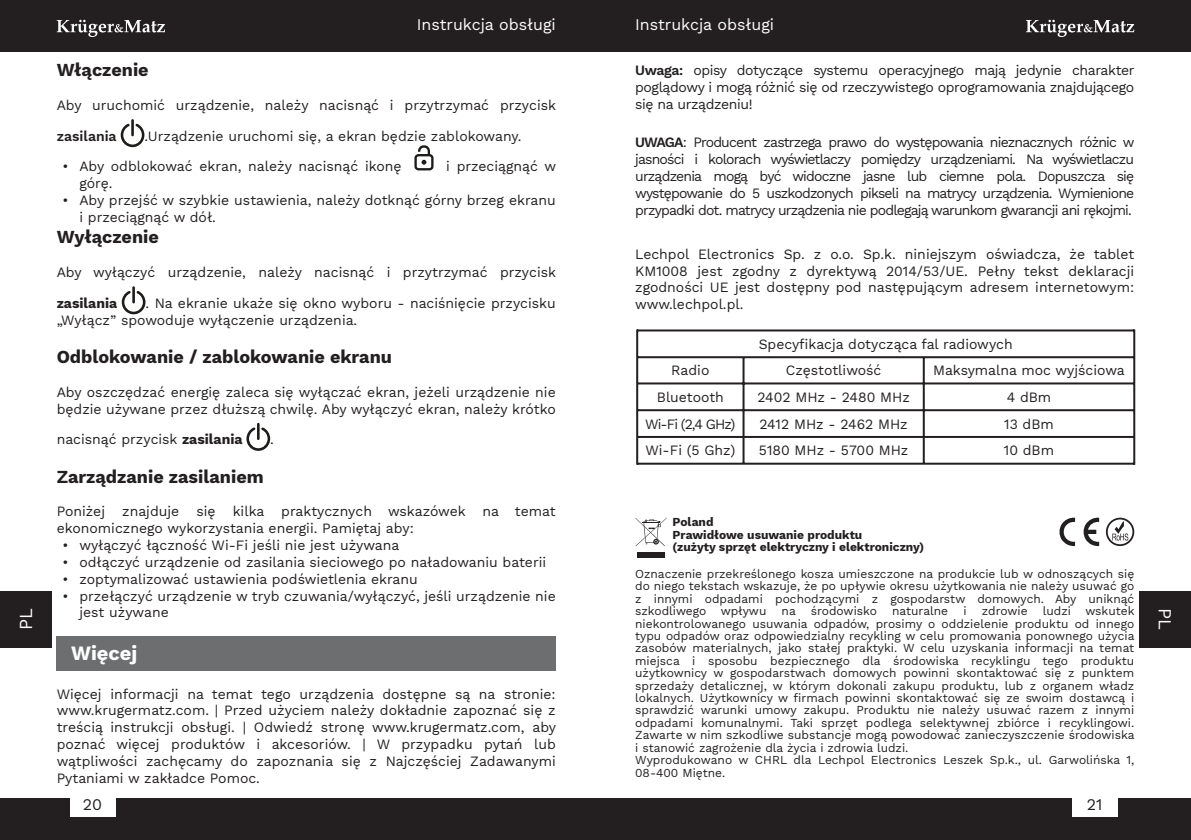
<style>
.page{position:relative;width:1191px;height:840px;background:#fff}
.page>*{position:absolute;margin:0;border:0;box-sizing:border-box;transform-origin:0 0}
.t1{font:700 20px "Work Sans";color:#fff}
.t2{font:700 18px "Work Sans";color:#231f20}
.t3{font:18px "Work Sans";color:#fff}
.t4{font:16px "Work Sans";color:#fff}
.t5{font:16px "Work Sans";color:#231f20}
.t6{font:14px/16.8px "Work Sans";color:#231f20}
.t7{font:600 14px "Work Sans";color:#231f20}
.t8{font:700 14px "Work Sans";color:#231f20}
.t9{font:12px/12.4px "Work Sans";color:#231f20;text-align:justify}
.t10{font:700 12px/12.4px "Work Sans";color:#231f20}
.s1{font-weight:700}
.s2{font-weight:600}
</style>
<div class="page">
<div style="left:0;top:590px;width:51px;height:57px;background:#231f20"></div>
<div style="left:595px;top:798px;width:596px;height:41px;background:#231f20"></div>
<div style="left:0;top:798px;width:595px;height:41px;background:#231f20"></div>
<div style="left:595px;top:0;width:596px;height:51px;background:#231f20"></div>
<div style="left:0;top:0;width:595px;height:51px;background:#231f20"></div>
<svg style="left:57px;top:20px;width:108px;height:17px"></svg>
<svg style="left:1026px;top:20px;width:108px;height:17px"></svg>
<div style="left:70px;top:793px;width:45px;height:23px;background:#fff"></div>
<div style="left:1071px;top:793px;width:46px;height:23px;background:#fff"></div>
<div style="left:1140px;top:590px;width:51px;height:57px;background:#231f20"></div>
<hr style="left:131px;top:119px;width:3px;height:17px;background:#1e1c1a">
<svg style="left:121px;top:123px;width:23px;height:24px"></svg>
<svg style="left:414px;top:145px;width:19px;height:25px"></svg>
<hr style="left:132px;top:286px;width:3px;height:17px;background:#1e1c1a">
<svg style="left:122px;top:290px;width:23px;height:24px"></svg>
<hr style="left:257px;top:422px;width:3px;height:18px;background:#1e1c1a">
<svg style="left:246px;top:427px;width:24px;height:23px"></svg>
<div style="left:57px;top:636px;width:499px;height:34px;background:#6d6e70"></div>
<div style="left:637px;top:551px;width:27px;height:6px;background:#231f20"></div>
<svg style="left:635px;top:517px;width:32px;height:29px"></svg>
<svg style="left:1106px;top:517px;width:28px;height:28px"></svg>
<svg style="left:1059px;top:517px;width:40px;height:29px"></svg>
<hr style="left:636px;top:329px;width:2px;height:135px;background:#231f20">
<hr style="left:1133px;top:329px;width:2px;height:135px;background:#231f20">
<hr style="left:742px;top:357px;width:2px;height:106px;background:#231f20">
<hr style="left:922px;top:357px;width:2px;height:106px;background:#231f20">
<hr style="left:637px;top:329px;width:497px;height:2px;background:#231f20">
<hr style="left:637px;top:356px;width:497px;height:2px;background:#231f20">
<hr style="left:637px;top:382px;width:497px;height:2px;background:#231f20">
<hr style="left:637px;top:409px;width:497px;height:2px;background:#231f20">
<hr style="left:637px;top:435px;width:497px;height:2px;background:#231f20">
<hr style="left:637px;top:462px;width:497px;height:2px;background:#231f20">
<p class="t3" style="left:15px;top:629px;width:23px;rotate:-90deg">PL</p>
<p class="t4" style="left:417px;top:15px;width:140px">Instrukcja obsługi</p>
<p class="t4" style="left:635px;top:15px;width:140px">Instrukcja obsługi</p>
<p class="t2" style="left:57px;top:59px;width:93px">Włączenie</p>
<p class="t6" style="left:57px;top:97px;width:501px">Aby uruchomić urządzenie, należy nacisnąć i przytrzymać przycisk</p>
<p class="t7" style="left:57px;top:128px;width:61px">zasilania</p>
<p class="t6" style="left:145px;top:127px;width:378px">.Urządzenie uruchomi się, a ekran będzie zablokowany.</p>
<p class="t6" style="left:62px;top:158px;width:341px">• Aby odblokować ekran, należy nacisnąć ikonę</p>
<p class="t6" style="left:446px;top:158px;width:111px">i przeciągnąć w</p>
<p class="t6" style="left:79px;top:175px;width:35px">górę.</p>
<p class="t6" style="left:79px;top:191px;width:478px;text-indent:-17px">• Aby przejść w szybkie ustawienia, należy dotknąć górny brzeg ekranu i przeciągnąć w dół.</p>
<p class="t2" style="left:57px;top:226px;width:104px">Wyłączenie</p>
<p class="t6" style="left:57px;top:263px;width:501px">Aby wyłączyć urządzenie, należy nacisnąć i przytrzymać przycisk</p>
<p class="t8" style="left:57px;top:294px;width:62px">zasilania</p>
<p class="t6" style="left:57px;top:294px;width:500px;text-indent:89px">. Na ekranie ukaże się okno wyboru - naciśnięcie przycisku „Wyłącz” spowoduje wyłączenie urządzenia.</p>
<p class="t2" style="left:57px;top:346px;width:337px">Odblokowanie / zablokowanie ekranu</p>
<p class="t6" style="left:57px;top:383px;width:500px">Aby oszczędzać energię zaleca się wyłączać ekran, jeżeli urządzenie nie będzie używane przez dłuższą chwilę. Aby wyłączyć ekran, należy krótko</p>
<p class="t6" style="left:57px;top:431px;width:187px">nacisnąć przycisk <span class="s1">zasilania</span></p>
<p class="t6" style="left:270px;top:431px;width:5px">.</p>
<p class="t2" style="left:57px;top:466px;width:208px">Zarządzanie zasilaniem</p>
<p class="t6" style="left:57px;top:503px;width:500px">Poniżej znajduje się kilka praktycznych wskazówek na temat ekonomicznego wykorzystania energii. Pamiętaj aby:</p>
<p class="t6" style="left:62px;top:536px;width:338px">• wyłączyć łączność Wi-Fi jeśli nie jest używana</p>
<p class="t6" style="left:62px;top:553px;width:485px">• odłączyć urządzenie od zasilania sieciowego po naładowaniu baterii</p>
<p class="t6" style="left:62px;top:570px;width:357px">• zoptymalizować ustawienia podświetlenia ekranu</p>
<p class="t6" style="left:79px;top:587px;width:478px;text-indent:-17px">• przełączyć urządzenie w tryb czuwania/wyłączyć, jeśli urządzenie nie jest używane</p>
<h1 class="t1" style="left:71px;top:641px;width:67px">Więcej</h1>
<p class="t6" style="left:57px;top:685px;width:501px;text-align:justify">Więcej informacji na temat tego urządzenia dostępne są na stronie: www.krugermatz.com. | Przed użyciem należy dokładnie zapoznać się z treścią instrukcji obsługi. | Odwiedź stronę www.krugermatz.com, aby poznać więcej produktów i akcesoriów. | W przypadku pytań lub wątpliwości zachęcamy do zapoznania się z Najczęściej Zadawanymi Pytaniami w zakładce Pomoc.</p>
<p class="t6" style="left:635px;top:62px;width:501px;text-align:justify"><span class="s2">Uwaga:</span> opisy dotyczące systemu operacyjnego mają jedynie charakter poglądowy i mogą różnić się od rzeczywistego oprogramowania znajdującego się na urządzeniu!</p>
<p class="t6" style="left:635px;top:134px;width:501px;text-align:justify"><span class="s2">UWAGA</span>: Producent zastrzega prawo do występowania nieznacznych różnic w jasności i kolorach wyświetlaczy pomiędzy urządzeniami. Na wyświetlaczu urządzenia mogą być widoczne jasne lub ciemne pola. Dopuszcza się występowanie do 5 uszkodzonych pikseli na matrycy urządzenia. Wymienione przypadki dot. matrycy urządzenia nie podlegają warunkom gwarancji ani rękojmi.</p>
<p class="t6" style="left:635px;top:245px;width:500px;text-align:justify">Lechpol Electronics Sp. z o.o. Sp.k. niniejszym oświadcza, że tablet KM1008 jest zgodny z dyrektywą 2014/53/UE. Pełny tekst deklaracji zgodności UE jest dostępny pod następującym adresem internetowym: www.lechpol.pl.</p>
<p class="t6" style="left:758px;top:335px;width:255px">Specyfikacja dotycząca fal radiowych</p>
<p class="t6" style="left:671px;top:362px;width:40px">Radio</p>
<p class="t6" style="left:786px;top:362px;width:97px">Częstotliwość</p>
<p class="t6" style="left:933px;top:362px;width:193px">Maksymalna moc wyjściowa</p>
<p class="t6" style="left:657px;top:388px;width:69px">Bluetooth</p>
<p class="t6" style="left:757px;top:388px;width:154px">2402 MHz - 2480 MHz</p>
<p class="t6" style="left:1006px;top:388px;width:46px">4 dBm</p>
<p class="t6" style="left:645px;top:415px;width:92px">Wi-Fi (2,4 GHz)</p>
<p class="t6" style="left:759px;top:415px;width:150px">2412 MHz - 2462 MHz</p>
<p class="t6" style="left:1004px;top:415px;width:51px">13 dBm</p>
<p class="t6" style="left:645px;top:442px;width:91px">Wi-Fi (5 Ghz)</p>
<p class="t6" style="left:759px;top:442px;width:151px">5180 MHz - 5700 MHz</p>
<p class="t6" style="left:1004px;top:442px;width:52px">10 dBm</p>
<p class="t10" style="left:672px;top:515px;width:253px">Poland<br>Prawidłowe usuwanie produktu<br>(zużyty sprzęt elektryczny i elektroniczny)</p>
<p class="t9" style="left:635px;top:567px;width:500px">Oznaczenie przekreślonego kosza umieszczone na produkcie lub w odnoszących się do niego tekstach wskazuje, że po upływie okresu użytkowania nie należy usuwać go z innymi odpadami pochodzącymi z gospodarstw domowych. Aby uniknąć szkodliwego wpływu</p>
<p class="t9" style="left:781px;top:604px;width:97px">na środowisko</p>
<p class="t9" style="left:892px;top:604px;width:57px">naturalne</p>
<p class="t9" style="left:963px;top:604px;width:5px">i</p>
<p class="t9" style="left:982px;top:604px;width:47px">zdrowie</p>
<p class="t9" style="left:635px;top:604px;width:501px;text-align:left;text-indent:408px">ludzi wskutek niekontrolowanego usuwania odpadów, prosimy o oddzielenie produktu od innego typu odpadów oraz odpowiedzialny recykling w celu promowania ponownego użycia zasobów materialnych, jako stałej praktyki. W celu uzyskania informacji na temat miejsca i sposobu bezpiecznego dla środowiska recyklingu tego produktu użytkownicy w gospodarstwach domowych powinni skontaktować się z punktem sprzedaży detalicznej, w którym dokonali zakupu produktu, lub z organem władz lokalnych. Użytkownicy w firmach powinni skontaktować się ze swoim dostawcą i sprawdzić warunki umowy zakupu. Produktu nie należy usuwać razem z innymi odpadami komunalnymi. Taki sprzęt podlega selektywnej zbiórce i recyklingowi.<br>Zawarte w nim szkodliwe substancje mogą powodować zanieczyszczenie środowiska i stanowić zagrożenie dla życia i zdrowia ludzi.<br>Wyprodukowano w CHRL dla Lechpol Electronics Leszek Sp.k., ul. Garwolińska 1, 08-400 Miętne.</p>
<p class="t5" style="left:83px;top:794px;width:21px">20</p>
<p class="t5" style="left:1086px;top:794px;width:17px">21</p>
<p class="t3" style="left:1175px;top:608px;width:23px;rotate:90deg">PL</p>
</div>
